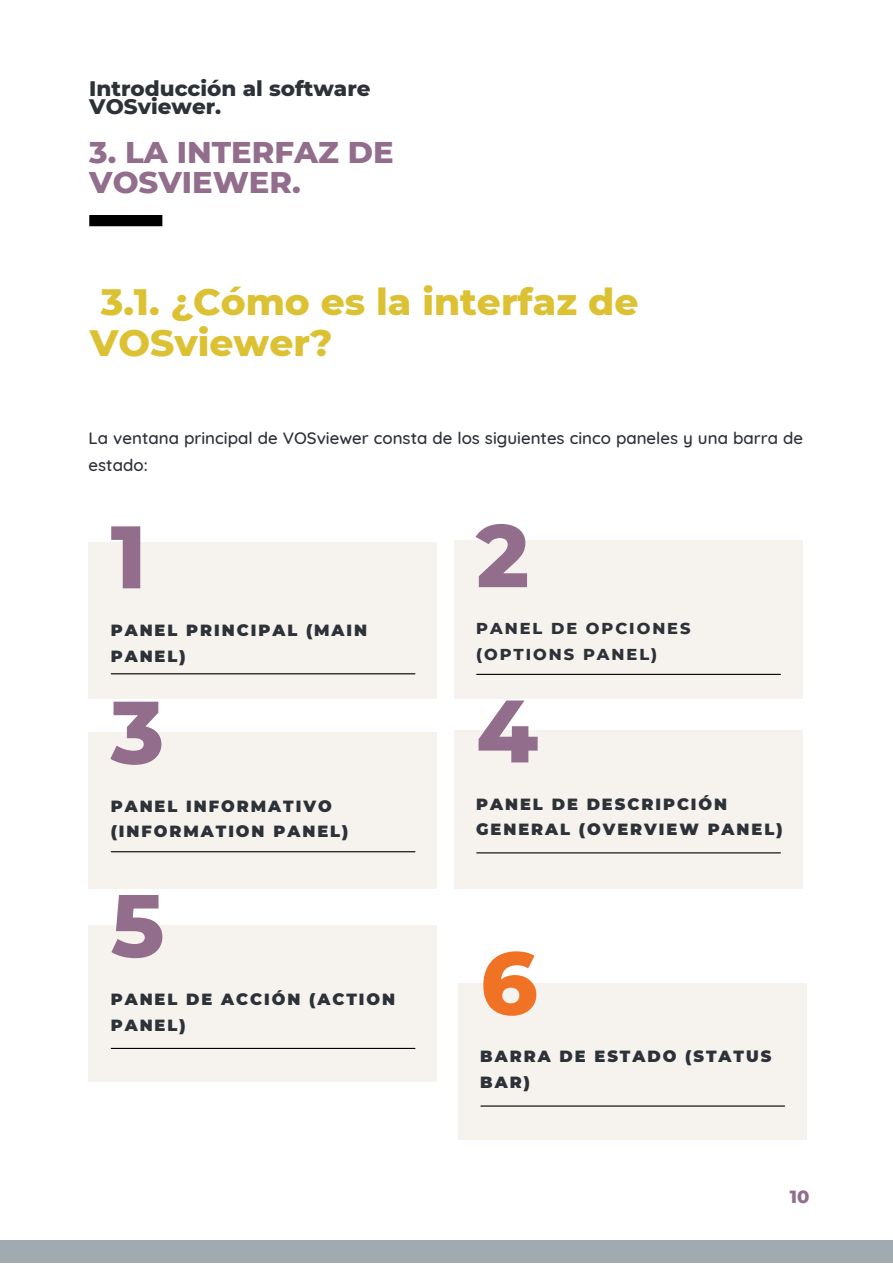
<style>
.page{position:relative;width:893px;height:1264px;background:#fff}
.page>*{position:absolute;margin:0;border:0;box-sizing:border-box;transform-origin:0 0}
.t1{font:800 88.5px "Montserrat";color:#926d8c}
.t2{font:800 88.5px "Montserrat";color:#f07225}
.t3{font:800 37.5px/40.5px "Montserrat";color:#dcc133}
.t4{font:800 30.6px/30.3px "Montserrat";color:#926d8c}
.t5{font:800 21.45px/18px "Montserrat";color:#2d3138}
.t6{font:800 18px "Montserrat";color:#926d8c}
.t7{font:500 16.8px/27px "Quicksand";color:#2d3138}
.t8{font:900 16.2px/25.8px "Montserrat";letter-spacing:.12em;color:#2d3138}
.t9{font:800 16.2px/25.8px "Montserrat";letter-spacing:.12em;color:#2d3138}
</style>
<div class="page">
<div style="left:0;top:1240px;width:892px;height:22px;background:#a0aab1"></div>
<div style="left:89px;top:215px;width:73px;height:11px;background:#000"></div>
<div style="left:89px;top:542px;width:348px;height:156px;background:#f6f3ee"></div>
<hr style="left:111px;top:673px;width:304px;height:1px;background:#000">
<div style="left:454px;top:540px;width:348px;height:159px;background:#f6f3ee"></div>
<hr style="left:476px;top:673px;width:304px;height:2px;background:#000">
<div style="left:89px;top:732px;width:348px;height:156px;background:#f6f3ee"></div>
<hr style="left:111px;top:851px;width:304px;height:1px;background:#000">
<div style="left:454px;top:730px;width:348px;height:158px;background:#f6f3ee"></div>
<hr style="left:476px;top:852px;width:304px;height:1px;background:#000">
<div style="left:89px;top:925px;width:348px;height:156px;background:#f6f3ee"></div>
<hr style="left:111px;top:1047px;width:304px;height:1px;background:#000">
<div style="left:458px;top:983px;width:348px;height:156px;background:#f6f3ee"></div>
<hr style="left:481px;top:1105px;width:303px;height:1px;background:#000">
<h3 class="t5" style="left:89px;top:79px;width:283px">Introducción al software<br>VOSviewer.</h3>
<h3 class="t4" style="left:89px;top:137px;width:306px">3. LA INTERFAZ DE<br>VOSVIEWER.</h3>
<h2 class="t3" style="left:90px;top:281px;width:550px">3.1. ¿Cómo es la interfaz de<br>VOSviewer?</h2>
<p class="t7" style="left:89px;top:424px;width:715px">La ventana principal de VOSviewer consta de los siguientes cinco paneles y una barra de estado:</p>
<h1 class="t1" style="left:111px;top:502px;width:37px">1</h1>
<p class="t8" style="left:111px;top:617px;width:258px">PANEL PRINCIPAL (MAIN<br>PANEL)</p>
<h1 class="t1" style="left:111px;top:678px;width:55px">3</h1>
<p class="t8" style="left:111px;top:792px;width:239px">PANEL INFORMATIVO (INFORMATION PANEL)</p>
<h1 class="t1" style="left:111px;top:871px;width:55px">5</h1>
<p class="t8" style="left:111px;top:986px;width:286px">PANEL DE ACCIÓN (ACTION<br>PANEL)</p>
<h1 class="t1" style="left:476px;top:501px;width:54px">2</h1>
<p class="t9" style="left:476px;top:615px;width:216px">PANEL DE OPCIONES (OPTIONS PANEL)</p>
<h1 class="t1" style="left:476px;top:676px;width:63px">4</h1>
<p class="t8" style="left:476px;top:790px;width:308px">PANEL DE DESCRIPCIÓN<br>GENERAL (OVERVIEW PANEL)</p>
<h1 class="t2" style="left:480px;top:928px;width:59px">6</h1>
<p class="t8" style="left:480px;top:1043px;width:292px">BARRA DE ESTADO (STATUS<br>BAR)</p>
<p class="t6" style="left:789px;top:1185px;width:21px">10</p>
</div>
